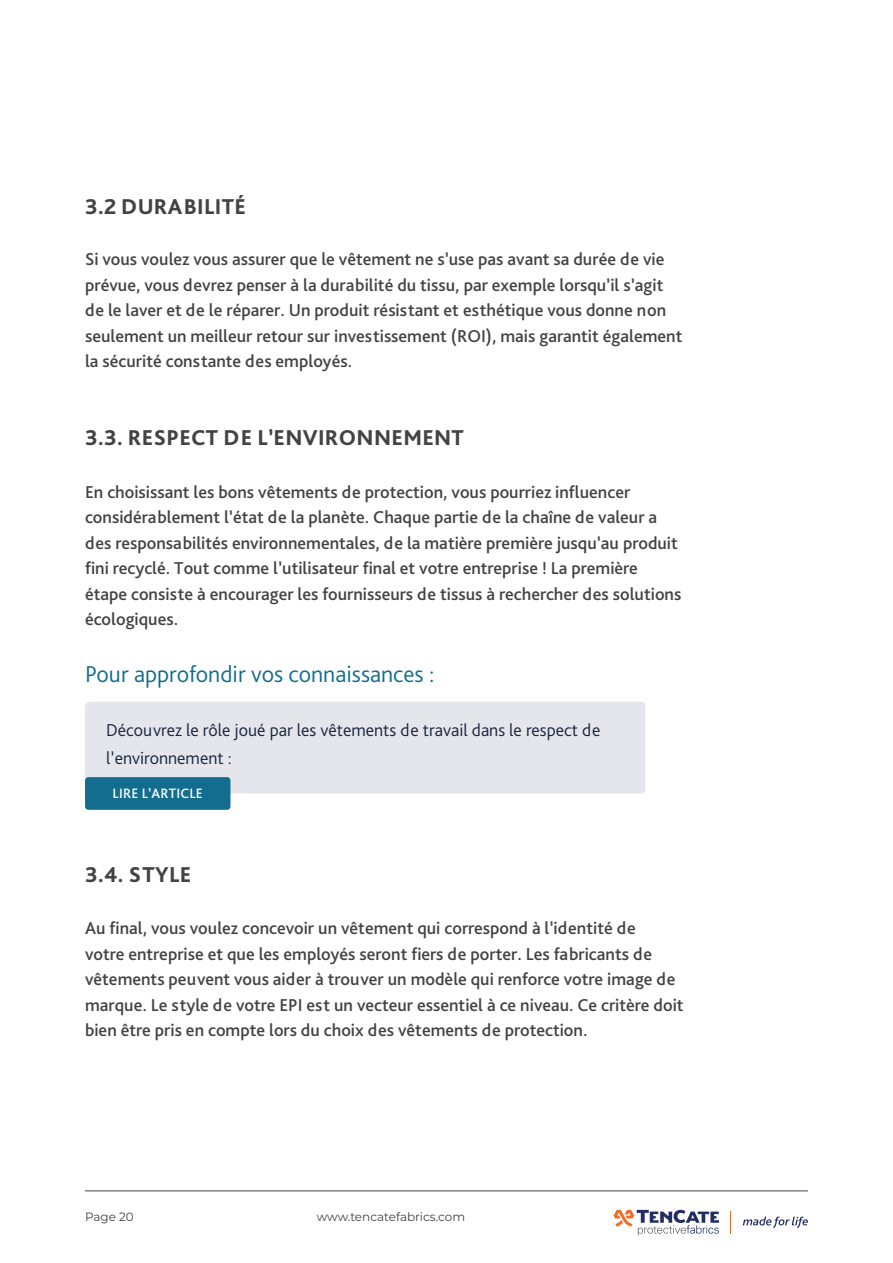
<style>
.page{position:relative;width:893px;height:1263px;background:#fff}
.page>*{position:absolute;margin:0;border:0;box-sizing:border-box;transform-origin:0 0}
.t1{font:300 24px "Bliss Pro";color:#126d8e}
.t2{font:800 22.5px "Bliss Pro";letter-spacing:.015em;color:#434343}
.t3{font:500 18px/25.5px "Bliss Pro";color:#434343}
.t4{font:300 18px/28.5px "Bliss Pro";color:#17243d}
.t5{font:500 14.25px "Bliss Pro";letter-spacing:.015em;color:#fff}
.t6{font:12px "Montserrat";color:#434343}
</style>
<div class="page">
<svg style="left:743px;top:1216px;width:65px;height:12px"></svg>
<svg style="left:613px;top:1210px;width:106px;height:26px"></svg>
<svg style="left:730px;top:1211px;width:1px;height:23px"></svg>
<hr style="left:85px;top:1190px;width:723px;height:1px;background:#434343">
<div style="left:85px;top:702px;width:560px;height:91px;background:#e5e6ec;border-radius:4px"></div>
<div style="left:85px;top:777px;width:145px;height:33px;background:#126d8e;border-radius:3px"></div>
<p class="t2" style="left:85px;top:193px;width:162px">3.2 DURABILITÉ</p>
<p class="t3" style="left:85px;top:246px;width:599px">Si vous voulez vous assurer que le vêtement ne s’use pas avant sa durée de vie prévue, vous devrez penser à la durabilité du tissu, par exemple lorsqu’il s’agit de le laver et de le réparer. Un produit résistant et esthétique vous donne non seulement un meilleur retour sur investissement (ROI), mais garantit également la sécurité constante des employés.</p>
<p class="t2" style="left:85px;top:424px;width:380px">3.3. RESPECT DE L’ENVIRONNEMENT</p>
<p class="t3" style="left:85px;top:478px;width:598px">En choisissant les bons vêtements de protection, vous pourriez influencer considérablement l’état de la planète. Chaque partie de la chaîne de valeur a des responsabilités environnementales, de la matière première jusqu’au produit fini recyclé. Tout comme l’utilisateur final et votre entreprise ! La première étape consiste à encourager les fournisseurs de tissus à rechercher des solutions écologiques.</p>
<p class="t1" style="left:85px;top:659px;width:351px">Pour approfondir vos connaissances :</p>
<p class="t4" style="left:106px;top:715px;width:496px">Découvrez le rôle joué par les vêtements de travail dans le respect de l’environnement :</p>
<p class="t5" style="left:113px;top:784px;width:92px">LIRE L’ARTICLE</p>
<p class="t2" style="left:85px;top:860px;width:108px">3.4. STYLE</p>
<p class="t3" style="left:85px;top:915px;width:600px">Au final, vous voulez concevoir un vêtement qui correspond à l’identité de<br>votre entreprise et que les employés seront fiers de porter. Les fabricants de vêtements peuvent vous aider à trouver un modèle qui renforce votre image de marque. Le style de votre EPI est un vecteur essentiel à ce niveau. Ce critère doit bien être pris en compte lors du choix des vêtements de protection.</p>
<p class="t6" style="left:85px;top:1209px;width:50px">Page 20</p>
<p class="t6" style="left:317px;top:1209px;width:150px">www.tencatefabrics.com</p>
</div>
